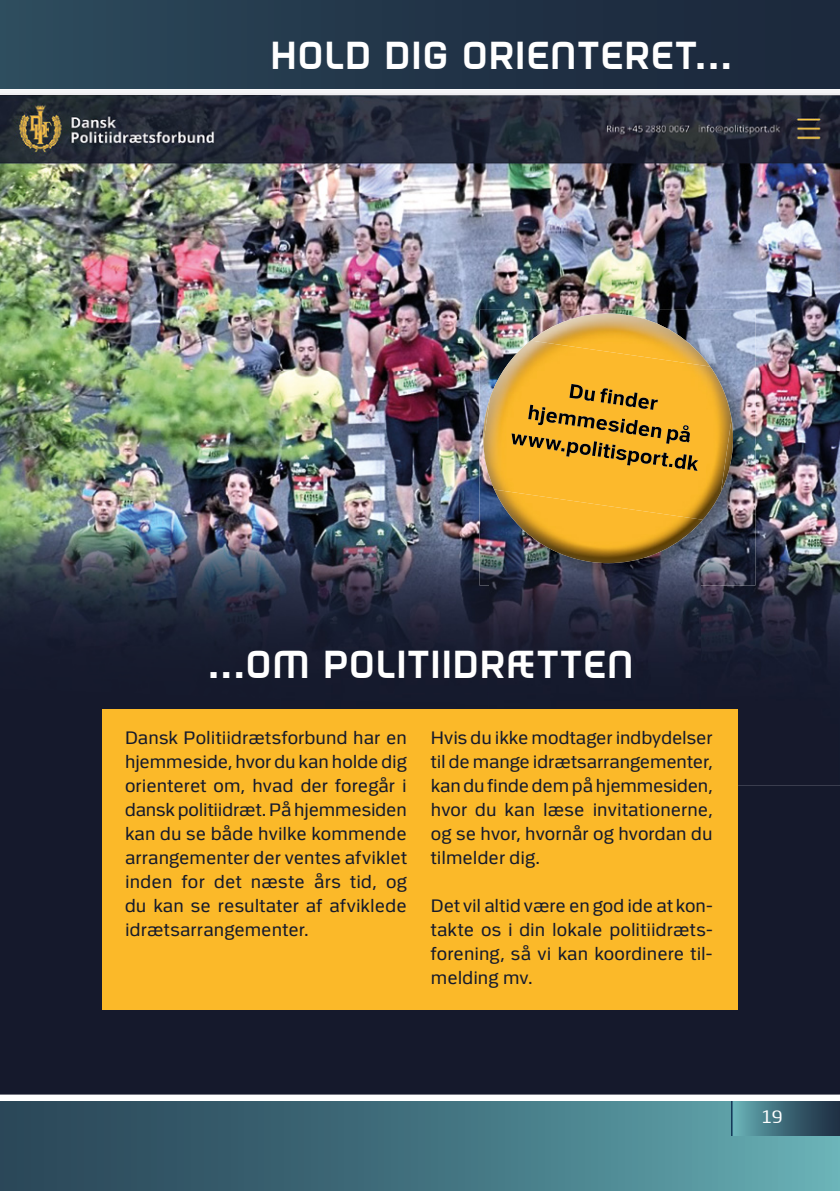
<style>
.page{position:relative;width:840px;height:1191px;background:#fff}
.page>*{position:absolute;margin:0;border:0;box-sizing:border-box;transform-origin:0 0}
.t1{font:700 39px "Firm";letter-spacing:.015em;color:#fff}
.t2{font:18px/24px "Politi";letter-spacing:.005em;color:#151a2c;text-align:justify}
.t3{font:18px "Firm";color:#fff}
</style>
<div class="page">
<svg style="left:0;top:0;width:839px;height:89px;background:#223649"></svg>
<div style="left:0;top:1101px;width:839px;height:90px;background:linear-gradient(to right,#253f52,#64abb2)"></div>
<div style="left:732px;top:1101px;width:107px;height:35px;background:linear-gradient(to right,#66b0b6,#19273d)"></div>
<svg style="left:730px;top:1101px;width:2px;height:35px"></svg>
<div style="left:0;top:90px;width:839px;height:1004px;background:#15192c"></div>
<img style="left:0;top:95px;width:839px;height:276px">
<img style="left:0;top:371px;width:489px;height:414px">
<img style="left:700px;top:371px;width:139px;height:414px">
<img style="left:489px;top:585px;width:211px;height:124px">
<div style="left:102px;top:709px;width:635px;height:300px;background:#fbb929"></div>
<img style="left:479px;top:310px;width:276px;height:275px">
<img style="left:483px;top:313px;width:226px;height:27px">
<img style="left:494px;top:419px;width:238px;height:144px">
<img style="left:483px;top:340px;width:248px;height:180px">
<img style="left:569px;top:384px;width:13px;height:14px">
<img style="left:600px;top:388px;width:7px;height:15px">
<svg style="left:572px;top:387px;width:22px;height:14px"></svg>
<svg style="left:607px;top:389px;width:50px;height:21px"></svg>
<img style="left:528px;top:405px;width:10px;height:15px">
<img style="left:537px;top:410px;width:7px;height:15px">
<svg style="left:541px;top:407px;width:15px;height:16px"></svg>
<img style="left:558px;top:413px;width:17px;height:13px">
<img style="left:577px;top:416px;width:17px;height:12px">
<img style="left:665px;top:429px;width:13px;height:15px">
<svg style="left:670px;top:425px;width:19px;height:17px"></svg>
<img style="left:511px;top:433px;width:16px;height:12px">
<img style="left:528px;top:436px;width:16px;height:12px">
<img style="left:545px;top:438px;width:16px;height:12px">
<img style="left:591px;top:441px;width:5px;height:15px">
<img style="left:566px;top:441px;width:12px;height:16px">
<svg style="left:570px;top:444px;width:20px;height:11px"></svg>
<svg style="left:560px;top:448px;width:4px;height:3px"></svg>
<img style="left:661px;top:452px;width:7px;height:14px">
<svg style="left:596px;top:418px;width:65px;height:47px;background:#b78827"></svg>
<img style="left:674px;top:454px;width:12px;height:15px">
<img style="left:686px;top:455px;width:12px;height:16px">
<svg style="left:668px;top:460px;width:14px;height:7px"></svg>
<h1 class="t1" style="left:270px;top:33px;width:464px">HOLD DIG ORIENTERET...</h1>
<h1 class="t1" style="left:207px;top:642px;width:428px">...OM POLITIIDRÆTTEN</h1>
<p class="t2" style="left:125px;top:726px;width:283px">Dansk Politiidrætsforbund har en hjemmeside, hvor du kan holde dig orienteret om, hvad der foregår i dansk politiidræt. På hjemmesiden kan du se både hvilke kommende arrangementer der ventes afviklet inden for det næste års tid, og du kan se resultater af afviklede idrætsarrangementer.</p>
<p class="t2" style="left:430px;top:726px;width:283px">Hvis du ikke modtager indbydelser til de mange idrætsarrangementer, kan du finde dem på hjemmesiden, hvor du kan læse invitationerne, og se hvor, hvornår og hvordan du tilmelder dig.</p>
<p class="t2" style="left:430px;top:894px;width:283px">Det vil altid være en god ide at kon&shy;takte os i din lokale politiidræts&shy;forening, så vi kan koordinere til&shy;melding mv.</p>
<p class="t3" style="left:761px;top:1106px;width:23px">19</p>
</div>
